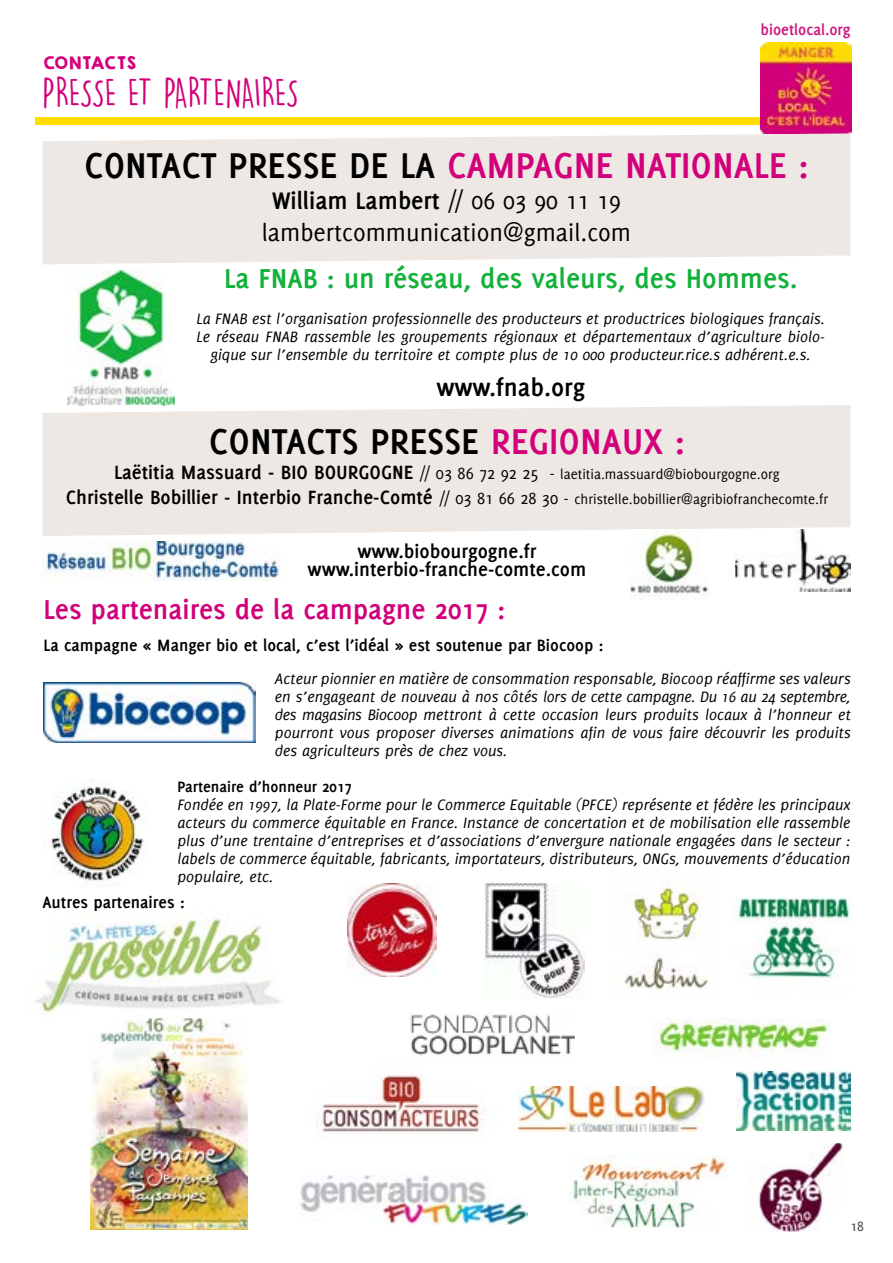
<style>
.page{position:relative;width:893px;height:1263px;background:#fff}
.page>*{position:absolute;margin:0;border:0;box-sizing:border-box;transform-origin:0 0}
.t1{font:700 39.3px "Delicious";color:#d2007a}
.t2{font:700 39.3px "Delicious";color:#000}
.t3{font:37.5px "DK Lemon Yellow Sun";letter-spacing:-.025em;color:#d2007a}
.t4{font:700 30px "Delicious";color:#12b13a}
.t5{font:700 30px "Delicious";color:#d2007a}
.t6{font:700 27px "Delicious";color:#000}
.t7{font:26.25px/31.3px "Delicious";color:#000;text-align:center}
.t8{font:700 21px/18px "Delicious";color:#000;text-align:center}
.t9{font:700 18px "Delicious";color:#000}
.t10{font:700 16.8px "Delicious";color:#ce187e}
.t11{font:italic 16.5px/18px "Delicious";color:#000;text-align:justify}
.t12{font:700 16.5px "Delicious";color:#000}
.t13{font:15.6px "KGHAPPY Solid";color:#d2007a}
.t14{font:15px/25.2px "Delicious";color:#000;text-align:center}
.t15{font:15px "Delicious";color:#3c3c3b}
.s1{color:#000}
.s2{font-weight:700}
.s3{color:#d2007a}
.s4{font-weight:700;font-size:21px}
.s5{font-size:18px}
</style>
<div class="page">
<div style="left:35px;top:117px;width:800px;height:7px;background:#fd0"></div>
<img style="left:760px;top:42px;width:91px;height:91px">
<div style="left:42px;top:133px;width:808px;height:131px;background:#ede8e4"></div>
<img style="left:67px;top:270px;width:108px;height:135px">
<img style="left:43px;top:682px;width:212px;height:61px">
<img style="left:317px;top:1073px;width:167px;height:59px">
<img style="left:300px;top:1175px;width:227px;height:49px">
<img style="left:519px;top:1087px;width:185px;height:44px">
<img style="left:347px;top:883px;width:89px;height:94px">
<img style="left:758px;top:1143px;width:85px;height:89px">
<img style="left:91px;top:1018px;width:156px;height:211px">
<img style="left:568px;top:1155px;width:158px;height:74px">
<img style="left:42px;top:779px;width:102px;height:107px">
<img style="left:484px;top:882px;width:100px;height:116px">
<img style="left:410px;top:1014px;width:165px;height:42px">
<img style="left:654px;top:1018px;width:176px;height:40px">
<img style="left:736px;top:1071px;width:115px;height:60px">
<img style="left:34px;top:911px;width:248px;height:104px">
<img style="left:732px;top:897px;width:119px;height:82px">
<img style="left:624px;top:871px;width:85px;height:119px">
<div style="left:42px;top:405px;width:808px;height:131px;background:#ede8e4"></div>
<img style="left:736px;top:530px;width:114px;height:61px">
<img style="left:43px;top:541px;width:238px;height:40px">
<img style="left:631px;top:530px;width:78px;height:69px">
<p class="t13" style="left:42px;top:51px;width:95px">CONTACTS</p>
<h2 class="t3" style="left:42px;top:70px;width:258px">PRESSE ET PARTENAIRES</h2>
<p class="t10" style="left:761px;top:20px;width:92px">bioetlocal.org</p>
<h1 class="t1" style="left:84px;top:143px;width:726px"><span class="s1">CONTACT PRESSE DE LA</span> CAMPAGNE NATIONALE :</h1>
<h3 class="t7" style="left:262px;top:185px;width:371px"><span class="s2">William Lambert</span> // 06 03 90 11 19 lambertcommunication@gmail.com</h3>
<h3 class="t4" style="left:224px;top:261px;width:575px">La FNAB : un réseau, des valeurs, des Hommes.</h3>
<p class="t11" style="left:197px;top:310px;width:630px;text-align:center">La FNAB est l’organisation professionnelle des producteurs et productrices biologiques français.<br>Le réseau FNAB rassemble les groupements régionaux et départementaux d’agriculture biolo&shy;gique sur l’ensemble du territoire et compte plus de 10 000 producteur.rice.s adhérent.e.s.</p>
<h3 class="t6" style="left:436px;top:372px;width:150px">www.fnab.org</h3>
<h1 class="t2" style="left:209px;top:419px;width:477px">CONTACTS PRESSE <span class="s3">REGIONAUX :</span></h1>
<p class="t14" style="left:66px;top:461px;width:764px"><span class="s4">Laëtitia Massuard - BIO BOURGOGNE</span> <span class="s5">// 03 86 72 92 25 -</span> laetitia.massuard@biobourgogne.org<br><span class="s4">Christelle Bobillier - Interbio Franche-Comté</span> <span class="s5">// 03 81 66 28 30 -</span> christelle.bobillier@agribiofranchecomte.fr</p>
<p class="t8" style="left:308px;top:542px;width:280px">www.biobourgogne.fr www.interbio-franche-comte.com</p>
<h3 class="t5" style="left:43px;top:592px;width:463px">Les partenaires de la campagne 2017 :</h3>
<p class="t9" style="left:43px;top:635px;width:561px">La campagne « Manger bio et local, c’est l’idéal » est soutenue par Biocoop :</p>
<p class="t11" style="left:275px;top:670px;width:577px">Acteur pionnier en matière de consommation responsable, Biocoop réaffirme ses valeurs en s’engageant de nouveau à nos côtés lors de cette campagne. Du 16 au 24 septembre, des magasins Biocoop mettront à cette occasion leurs produits locaux à l’honneur et pourront vous proposer diverses animations afin de vous faire découvrir les produits des agriculteurs près de chez vous.</p>
<p class="t12" style="left:177px;top:777px;width:176px">Partenaire d’honneur 2017</p>
<p class="t11" style="left:177px;top:796px;width:675px">Fondée en 1997, la Plate-Forme pour le Commerce Equitable (PFCE) représente et fédère les principaux acteurs du commerce équitable en France. Instance de concertation et de mobilisation elle rassemble plus d’une trentaine d’entreprises et d’associations d’envergure nationale engagées dans le secteur : labels de commerce équitable, fabricants, importateurs, distributeurs, ONGs, mouvements d’éducation populaire, etc.</p>
<p class="t9" style="left:42px;top:892px;width:144px">Autres partenaires :</p>
<p class="t15" style="left:850px;top:1217px;width:15px">18</p>
</div>
